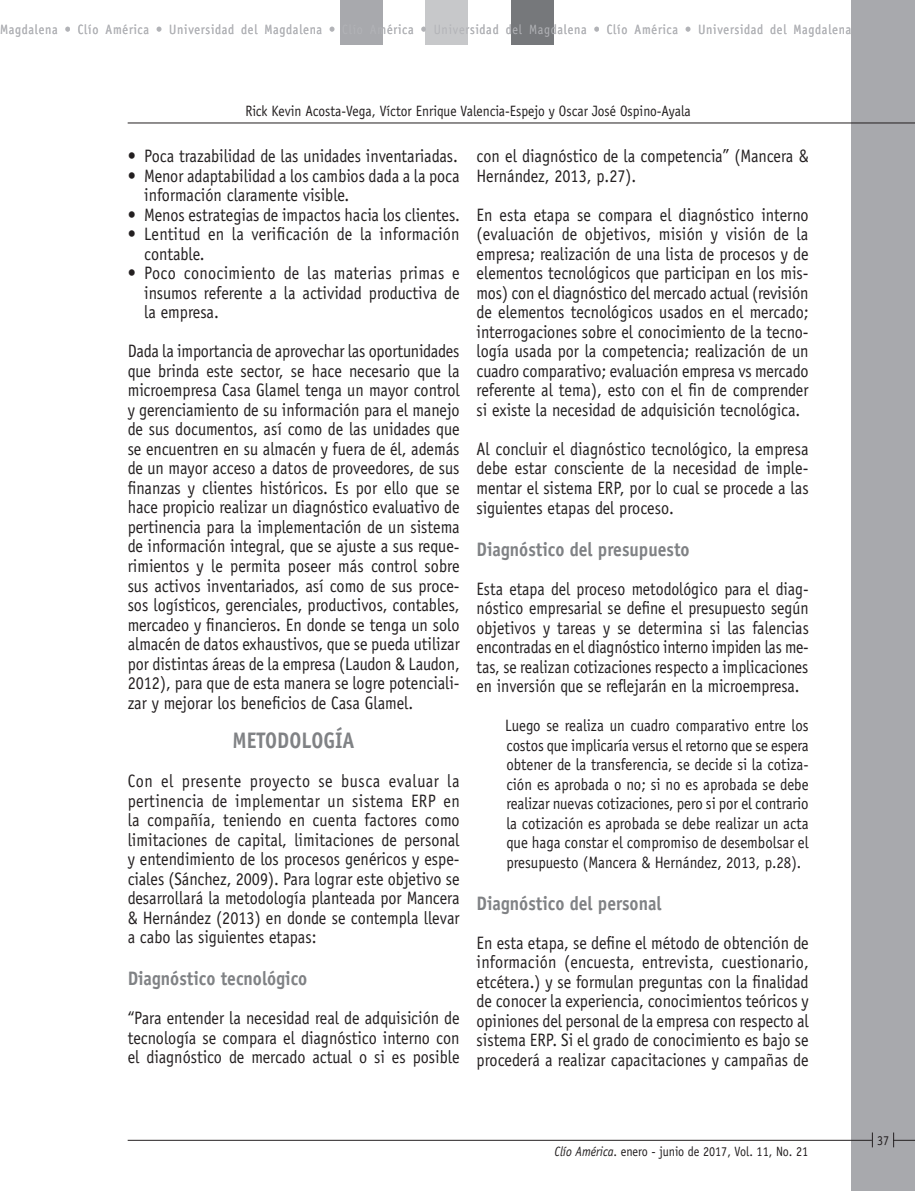
<style>
.page{position:relative;width:915px;height:1191px;background:#fff}
.page>*{position:absolute;margin:0;border:0;box-sizing:border-box;transform-origin:0 0}
.t1{font:700 22.5px "Officina Sans";color:#808285;scale:.9 1}
.t2{font:700 19.5px "Officina Sans";color:#808285;scale:.9 1}
.t3{font:18px/19.5px "Officina Sans";color:#231f20;text-align:justify;scale:.9 1}
.t4{font:18px/19.5px "Officina Sans";color:#231f20;text-align:justify;scale:.88 1}
.t5{font:16.5px/19.5px "Officina Sans";color:#231f20;text-align:justify;scale:.9 1}
.t6{font:15px "Officina Sans";color:#231f20;scale:.9 1}
.t7{font:13.5px "Officina Sans";letter-spacing:.065em;color:#b2b3b7;scale:.9 1}
.t8{font:13.5px "Officina Sans";color:#231f20;scale:.9 1}
.s1{font-style:italic}
</style>
<div class="page">
<div style="left:850px;top:0;width:64px;height:1191px;background:#a8a9ad"></div>
<hr style="left:128px;top:1140px;width:743px;height:1px;background:#231f20">
<svg style="left:871px;top:1133px;width:1px;height:14px"></svg>
<svg style="left:893px;top:1132px;width:21px;height:15px"></svg>
<div style="left:510px;top:0;width:43px;height:44px;background:#76787b"></div>
<div style="left:340px;top:0;width:43px;height:44px;background:#a8a9ad"></div>
<div style="left:425px;top:0;width:43px;height:44px;background:#c7c8ca"></div>
<hr style="left:128px;top:123px;width:786px;height:1px;background:#231f20">
<p class="t7" style="left:0;top:21px;width:946px">Magdalena • Clío América • Universidad del Magdalena • Clío América • Universidad del Magdalena • Clío América • Universidad del Magdalena</p>
<p class="t6" style="left:245px;top:102px;width:496px">Rick Kevin Acosta-Vega, Víctor Enrique Valencia-Espejo y Oscar José Ospino-Ayala</p>
<p class="t3" style="left:128px;top:147px;width:368px">• Poca trazabilidad de las unidades inventariadas.</p>
<p class="t3" style="left:144px;top:166px;width:352px;text-indent:-17px">• Menor adaptabilidad a los cambios dada a la poca información claramente visible.</p>
<p class="t3" style="left:128px;top:205px;width:370px">• Menos estrategias de impactos hacia los clientes.</p>
<p class="t3" style="left:144px;top:224px;width:352px;text-indent:-17px">• Lentitud en la verificación de la información contable.</p>
<p class="t3" style="left:144px;top:263px;width:352px;text-indent:-17px">• Poco conocimiento de las materias primas e insumos referente a la actividad productiva de la empresa.</p>
<p class="t3" style="left:128px;top:341px;width:370px">Dada la importancia de aprovechar las oportunidades que brinda este sector, se hace necesario que la microempresa Casa Glamel tenga un mayor control y gerenciamiento de su información para el manejo de sus documentos, así como de las unidades que se encuentren en su almacén y fuera de él, además de un mayor acceso a datos de proveedores, de sus finanzas y clientes históricos. Es por ello que se hace propicio realizar un diagnóstico evaluativo de pertinencia para la implementación de un sistema de información integral, que se ajuste a sus reque&shy;rimientos y le permita poseer más control sobre sus activos inventariados, así como de sus proce&shy;sos logísticos, gerenciales, productivos, contables, mercadeo y financieros. En donde se tenga un solo almacén de datos exhaustivos, que se pueda utilizar por distintas áreas de la empresa (Laudon &amp; Laudon, 2012), para que de esta manera se logre potenciali&shy;zar y mejorar los beneficios de Casa Glamel.</p>
<p class="t1" style="left:232px;top:726px;width:137px">METODOLOGÍA</p>
<p class="t3" style="left:128px;top:771px;width:370px">Con el presente proyecto se busca evaluar la pertinencia de implementar un sistema ERP en la compañía, teniendo en cuenta factores como limitaciones de capital, limitaciones de personal y entendimiento de los procesos genéricos y espe&shy;ciales (Sánchez, 2009). Para lograr este objetivo se desarrollará la metodología planteada por Mancera &amp; Hernández (2013) en donde se contempla llevar a cabo las siguientes etapas:</p>
<p class="t2" style="left:128px;top:966px;width:201px">Diagnóstico tecnológico</p>
<p class="t3" style="left:128px;top:1008px;width:370px">“Para entender la necesidad real de adquisición de tecnología se compara el diagnóstico interno con el diagnóstico de mercado actual o si es posible</p>
<p class="t3" style="left:476px;top:147px;width:370px">con el diagnóstico de la competencia” (Mancera &amp;<br>Hernández, 2013, p.27).</p>
<p class="t3" style="left:476px;top:205px;width:370px">En esta etapa se compara el diagnóstico interno (evaluación de objetivos, misión y visión de la empresa; realización de una lista de procesos y de elementos tecnológicos que participan en los mis&shy;mos) con el diagnóstico del mercado actual (revisión de elementos tecnológicos usados en el mercado; interrogaciones sobre el conocimiento de la tecno&shy;logía usada por la competencia; realización de un cuadro comparativo; evaluación empresa vs mercado referente al tema), esto con el fin de comprender si existe la necesidad de adquisición tecnológica.</p>
<p class="t3" style="left:476px;top:439px;width:370px">Al concluir el diagnóstico tecnológico, la empresa debe estar consciente de la necesidad de imple&shy;mentar el sistema ERP, por lo cual se procede a las siguientes etapas del proceso.</p>
<p class="t2" style="left:476px;top:537px;width:238px">Diagnóstico del presupuesto</p>
<p class="t4" style="left:476px;top:579px;width:379px">Esta etapa del proceso metodológico para el diag&shy;nóstico empresarial se define el presupuesto según objetivos y tareas y se determina si las falencias encontradas en el diagnóstico interno impiden las me&shy;tas, se realizan cotizaciones respecto a implicaciones en inversión que se reflejarán en la microempresa.</p>
<p class="t5" style="left:505px;top:716px;width:339px">Luego se realiza un cuadro comparativo entre los costos que implicaría versus el retorno que se espera obtener de la transferencia, se decide si la cotiza&shy;ción es aprobada o no; si no es aprobada se debe realizar nuevas cotizaciones, pero si por el contrario la cotización es aprobada se debe realizar un acta que haga constar el compromiso de desembolsar el presupuesto (Mancera &amp; Hernández, 2013, p.28).</p>
<p class="t2" style="left:476px;top:891px;width:207px">Diagnóstico del personal</p>
<p class="t3" style="left:476px;top:933px;width:370px">En esta etapa, se define el método de obtención de información (encuesta, entrevista, cuestionario, etcétera.) y se formulan preguntas con la finalidad de conocer la experiencia, conocimientos teóricos y opiniones del personal de la empresa con respecto al sistema ERP. Si el grado de conocimiento es bajo se procederá a realizar capacitaciones y campañas de</p>
<p class="t8" style="left:554px;top:1144px;width:283px"><span class="s1">Clío América</span>. enero - junio de 2017, Vol. 11, No. 21</p>
<p class="t8" style="left:876px;top:1132px;width:15px">37</p>
</div>
